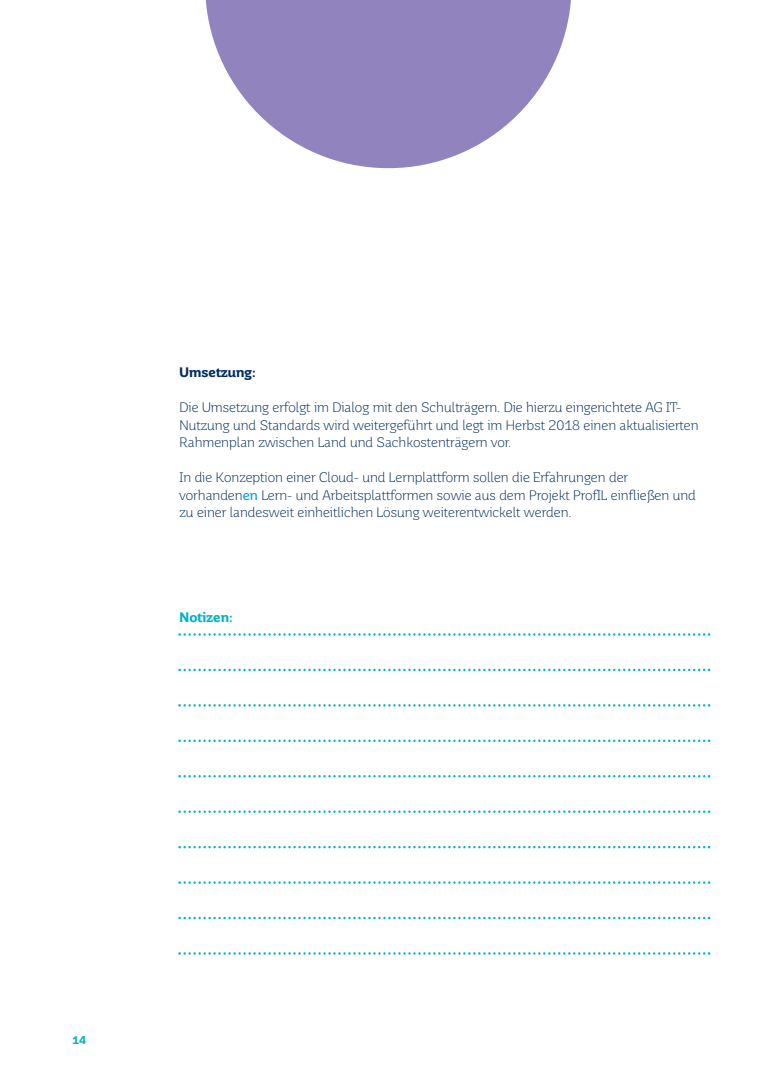
<style>
.page{position:relative;width:780px;height:1088px;background:#fff}
.page>*{position:absolute;margin:0;border:0;box-sizing:border-box;transform-origin:0 0}
.t1{font:300 13.75px/17.5px "Saar Pro";color:#002d5e}
.t2{font:700 13.75px "Saar Pro";color:#002d5e}
.t3{font:700 13.75px "Saar Pro";color:#00b3c5}
.t4{font:700 11.25px "Saar Pro";color:#00b3c5}
.s1{font-weight:400;color:#069de6}
</style>
<div class="page">
<svg style="left:205px;top:0;width:366px;height:168px;fill:#9183bd"></svg>
<svg style="left:178px;top:633px;width:532px;height:3px"></svg>
<svg style="left:178px;top:669px;width:532px;height:2px"></svg>
<svg style="left:178px;top:704px;width:532px;height:3px"></svg>
<svg style="left:178px;top:739px;width:532px;height:3px"></svg>
<svg style="left:178px;top:775px;width:532px;height:2px"></svg>
<svg style="left:178px;top:810px;width:532px;height:3px"></svg>
<svg style="left:178px;top:846px;width:532px;height:2px"></svg>
<svg style="left:178px;top:881px;width:532px;height:3px"></svg>
<svg style="left:178px;top:917px;width:532px;height:2px"></svg>
<svg style="left:178px;top:952px;width:532px;height:3px"></svg>
<p class="t2" style="left:180px;top:364px;width:78px">Umsetzung:</p>
<p class="t1" style="left:180px;top:400px;width:520px">Die Umsetzung erfolgt im Dialog mit den Schulträgern. Die hierzu eingerichtete AG IT-<br>Nutzung und Standards wird weitergeführt und legt im Herbst 2018 einen aktualisierten<br>Rahmenplan zwischen Land und Sachkostenträgern vor.</p>
<p class="t1" style="left:180px;top:470px;width:517px">In die Konzeption einer Cloud- und Lernplattform sollen die Erfahrungen der vorhanden<span class="s1">en</span> Lern- und Arbeitsplattformen sowie aus dem Projekt ProfIL einfließen und zu einer landesweit einheitlichen Lösung weiterentwickelt werden.</p>
<p class="t3" style="left:180px;top:609px;width:55px">Notizen:</p>
<p class="t4" style="left:72px;top:1033px;width:16px">14</p>
</div>
